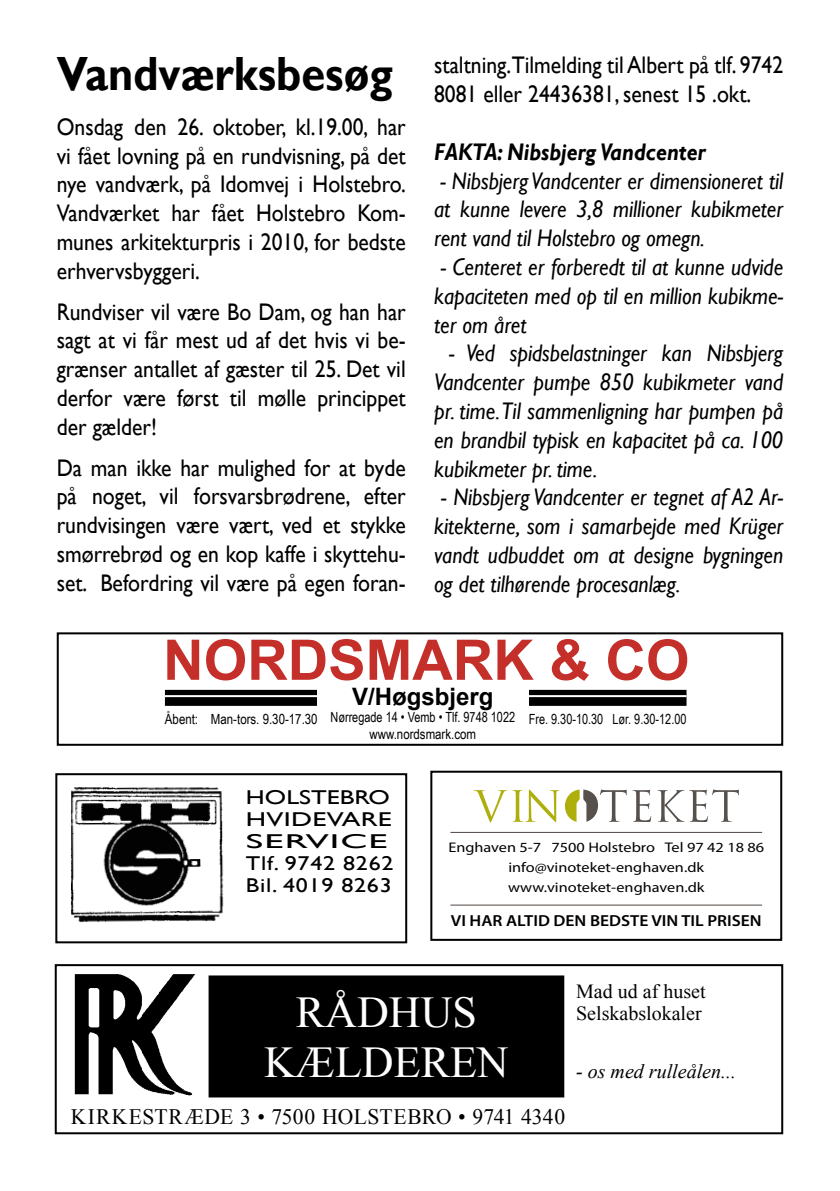
<style>
.page{position:relative;width:840px;height:1191px;background:#fff}
.page>*{position:absolute;margin:0;border:0;box-sizing:border-box;transform-origin:0 0}
.t1{font:700 56px "Arial";color:#c42f2a}
.t2{font:700 48px "Gill Sans";color:#000;scale:.9 1}
.t3{font:44px/50px "Times New Roman";color:#fff;text-align:center}
.t4{font:24px/28.8px "Gill Sans";color:#000;text-align:justify;scale:.9 1}
.t5{font:italic 24px/28.8px "Gill Sans";color:#000;text-align:justify;scale:.9 1}
.t6{font:italic 700 24px "Gill Sans";color:#000;scale:.9 1}
.t7{font:700 24px "Arial";color:#000}
.t8{font:22px "Times New Roman";letter-spacing:.025em;color:#000}
.t9{font:20px/22px "Gill Sans";letter-spacing:.03em;color:#000;scale:1.3 1}
.t10{font:20px/22px "Times New Roman";color:#000}
.t11{font:italic 20px "Times New Roman";color:#000}
.t12{font:600 16px "Myriad Pro";color:#000;scale:1.09 1}
.t13{font:14px/20px "Myriad Pro";color:#000;text-align:center;scale:1.16 1}
.t14{font:14px/16.8px "Arial Narrow";color:#000;text-align:center;scale:.95 1}
.t15{font:14px "Arial Narrow";color:#000}
</style>
<div class="page">
<div style="left:55px;top:964px;width:727px;height:170px;border:2px solid #000"></div>
<img style="left:74px;top:974px;width:122px;height:122px">
<div style="left:209px;top:976px;width:354px;height:120px;background:#000"></div>
<div style="left:208px;top:975px;width:356px;height:122px;border:2px solid #000"></div>
<img style="left:71px;top:787px;width:153px;height:136px">
<div style="left:165px;top:690px;width:521px;height:16px;background:#000"></div>
<hr style="left:165px;top:695px;width:521px;height:2px;background:#fff">
<div style="left:317px;top:688px;width:211px;height:59px;background:#fff"></div>
<div style="left:57px;top:632px;width:725px;height:114px;border:2px solid #000"></div>
<svg style="left:450px;top:789px;width:313px;height:117px"></svg>
<hr style="left:450px;top:832px;width:311px;height:1px;background:#4d4641">
<hr style="left:450px;top:904px;width:311px;height:1px;background:#4d4641">
<div style="left:430px;top:770px;width:351px;height:171px;border:2px solid #000"></div>
<div style="left:55px;top:773px;width:352px;height:170px;border:2px solid #000"></div>
<h2 class="t2" style="left:57px;top:45px;width:375px">Vandværksbesøg</h2>
<p class="t4" style="left:57px;top:113px;width:389px">Onsdag den 26. oktober, kl.19.00, har vi fået lovning på en rundvisning, på det nye vandværk, på Idomvej i Holstebro.<br>Vandværket har fået Holstebro Kom&shy;munes arkitekturpris i 2010, for bedste erhvervsbyggeri.</p>
<p class="t4" style="left:57px;top:297px;width:389px">Rundviser vil være Bo Dam, og han har sagt at vi får mest ud af det hvis vi be&shy;grænser antallet af gæster til 25. Det vil derfor være først til mølle princippet der gælder!</p>
<p class="t4" style="left:57px;top:453px;width:389px">Da man ikke har mulighed for at byde på noget, vil forsvarsbrødrene, efter rundvisingen være vært, ved et stykke smørrebrød og en kop kaffe i skyttehu&shy;set. Befordring vil være på egen foran-</p>
<p class="t4" style="left:434px;top:51px;width:389px">staltning.Tilmelding til Albert på tlf. 9742<br>8081 eller 24436381, senest 15 .okt.</p>
<p class="t6" style="left:434px;top:138px;width:303px">FAKTA: Nibsbjerg Vandcenter</p>
<p class="t5" style="left:434px;top:166px;width:389px">- Nibsbjerg Vandcenter er dimensioneret til at kunne levere 3,8 millioner kubikmeter rent vand til Holstebro og omegn.</p>
<p class="t5" style="left:434px;top:253px;width:389px">- Centeret er forberedt til at kunne udvide kapaciteten med op til en million kubikme&shy;ter om året</p>
<p class="t5" style="left:434px;top:339px;width:389px;text-indent:15px">- Ved spidsbelastninger kan Nibsbjerg Vandcenter pumpe 850 kubikmeter vand pr. time. Til sammenligning har pumpen på en brandbil typisk en kapacitet på ca. 100 kubikmeter pr. time.</p>
<p class="t5" style="left:434px;top:483px;width:389px">- Nibsbjerg Vandcenter er tegnet af A2 Ar&shy;kitekterne, som i samarbejde med Krüger vandt udbuddet om at designe bygningen og det tilhørende procesanlæg.</p>
<h1 class="t1" style="left:163px;top:623px;width:527px">NORDSMARK &amp; CO</h1>
<p class="t7" style="left:352px;top:681px;width:143px">V/Høgsbjerg</p>
<p class="t14" style="left:330px;top:709px;width:196px">Nørregade 14 • Vemb • Tlf. 9748 1022 www.nordsmark.com</p>
<p class="t15" style="left:165px;top:711px;width:154px">Åbent: Man-tors. 9.30-17.30</p>
<p class="t14" style="left:528px;top:711px;width:167px">Fre. 9.30-10.30 Lør. 9.30-12.00</p>
<p class="t9" style="left:246px;top:786px;width:115px">HOLSTEBRO<br>HVIDEVARE<br>SERVICE<br>Tlf. 9742 8262<br>Bil. 4019 8263</p>
<p class="t13" style="left:448px;top:837px;width:273px">Enghaven 5-7 7500 Holstebro Tel 97 42 18 86 info@vinoteket-enghaven.dk www.vinoteket-enghaven.dk</p>
<p class="t12" style="left:450px;top:910px;width:286px">VI HAR ALTID DEN BEDSTE VIN TIL PRISEN</p>
<h3 class="t3" style="left:264px;top:986px;width:246px">RÅDHUS<br>KÆLDEREN</h3>
<p class="t8" style="left:71px;top:1101px;width:495px">KIRKESTRÆDE 3 • 7500 HOLSTEBRO • 9741 4340</p>
<p class="t10" style="left:575px;top:979px;width:131px">Mad ud af huset<br>Selskabslokaler</p>
<p class="t11" style="left:575px;top:1057px;width:161px">- os med rulleålen...</p>
</div>
